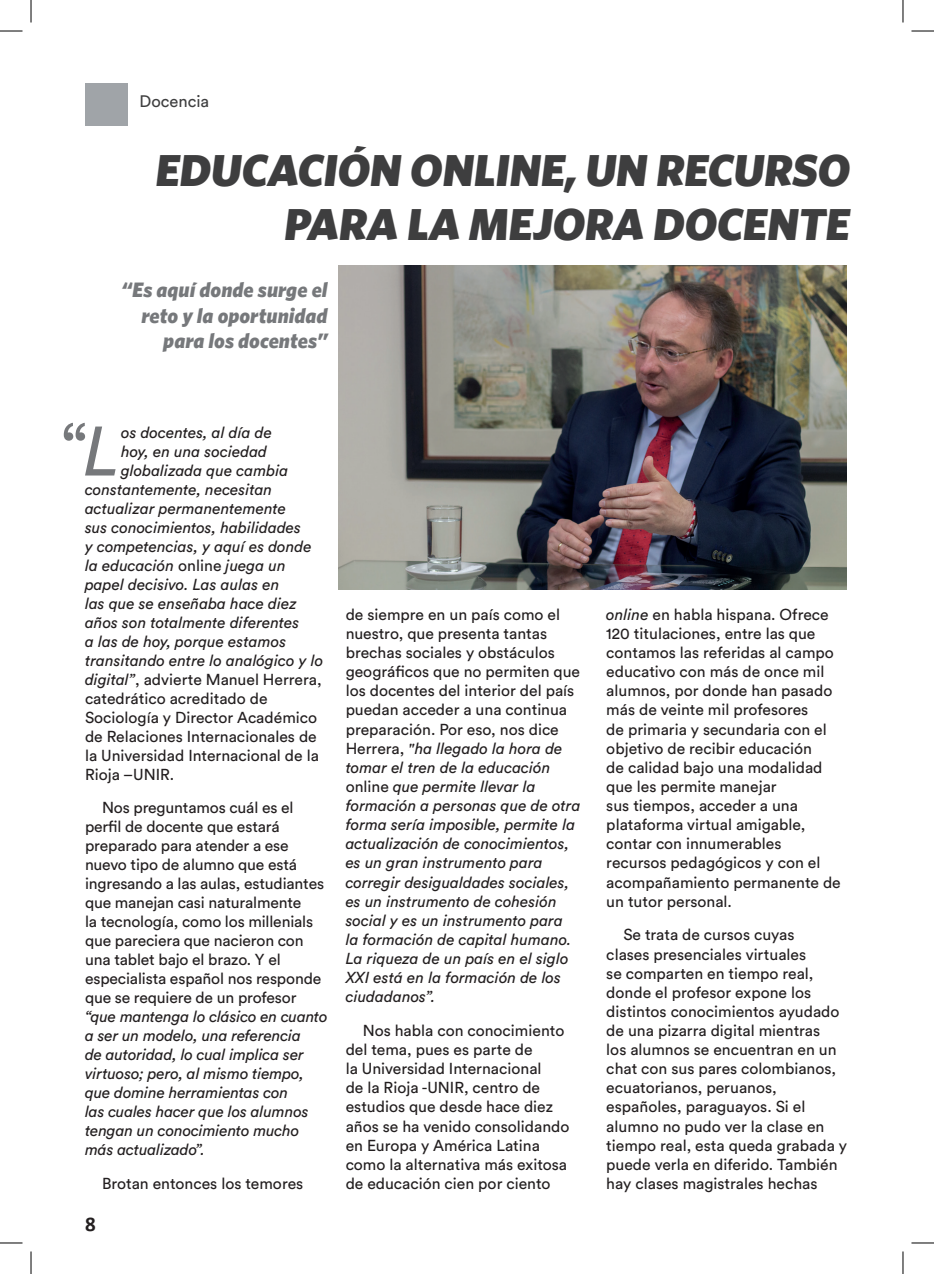
<style>
.page{position:relative;width:934px;height:1274px;background:#fff}
.page>*{position:absolute;margin:0;border:0;box-sizing:border-box;transform-origin:0 0}
.t1{font:69px "Circular Std";color:#76787b}
.t2{font:italic 69px "Circular Std";color:#76787b}
.t3{font:900 45px "Whitney";color:#3e3e3f}
.t4{font:italic 900 21px/25.2px "Whitney";color:#76787b;text-align:right}
.t5{font:700 21px "Calibri";color:#231f20}
.t6{font:16.5px "Circular Std";color:#3e3e3f}
.t7{font:15.75px/19px "Circular Std";color:#231f20}
.t8{font:italic 15.75px/19px "Circular Std";color:#231f20}
.s1{font-style:normal}
.s2{font-style:italic}
</style>
<div class="page">
<div style="left:85px;top:83px;width:43px;height:43px;background:#a0a4a8"></div>
<img style="left:339px;top:265px;width:507px;height:324px">
<svg style="left:0;top:31px;width:22px;height:1px"></svg>
<svg style="left:911px;top:31px;width:23px;height:1px"></svg>
<svg style="left:0;top:1243px;width:22px;height:1px"></svg>
<svg style="left:911px;top:1243px;width:23px;height:1px"></svg>
<svg style="left:31px;top:0;width:1px;height:23px"></svg>
<svg style="left:31px;top:1251px;width:1px;height:23px"></svg>
<svg style="left:902px;top:0;width:1px;height:23px"></svg>
<svg style="left:902px;top:1251px;width:1px;height:23px"></svg>
<p class="t6" style="left:139px;top:91px;width:71px">Docencia</p>
<p class="t3" style="left:154px;top:143px;width:703px">EDUCACIÓN ONLINE,UN RECURSO</p>
<p class="t3" style="left:283px;top:197px;width:574px">PARA LA MEJORA DOCENTE</p>
<p class="t4" style="left:122px;top:277px;width:207px">“Es aquí donde surge el reto y la oportunidad para los docentes”</p>
<p class="t1" style="left:61px;top:406px;width:28px">“</p>
<p class="t2" style="left:84px;top:409px;width:39px">L</p>
<p class="t8" style="left:121px;top:422px;width:152px">os docentes, al día de</p>
<p class="t8" style="left:121px;top:441px;width:148px">hoy, en una sociedad</p>
<p class="t8" style="left:121px;top:460px;width:169px">globalizada que cambia</p>
<p class="t8" style="left:85px;top:479px;width:189px">constantemente, necesitan</p>
<p class="t8" style="left:85px;top:498px;width:203px">actualizar permanentemente</p>
<p class="t8" style="left:85px;top:517px;width:218px">sus conocimientos, habilidades</p>
<p class="t8" style="left:85px;top:536px;width:228px">y competencias, y aquí es donde</p>
<p class="t8" style="left:85px;top:555px;width:202px">la educación <span class="s1">online</span> juega un</p>
<p class="t8" style="left:85px;top:574px;width:196px">papel decisivo. Las aulas en</p>
<p class="t8" style="left:85px;top:593px;width:213px">las que se enseñaba hace diez</p>
<p class="t8" style="left:85px;top:612px;width:216px">años son totalmente diferentes</p>
<p class="t8" style="left:85px;top:631px;width:203px">a las de hoy, porque estamos</p>
<p class="t8" style="left:85px;top:650px;width:240px">transitando entre lo analógico y lo</p>
<p class="t7" style="left:85px;top:669px;width:238px"><span class="s2">digital”</span>, advierte Manuel Herrera,</p>
<p class="t7" style="left:85px;top:688px;width:184px">catedrático acreditado de</p>
<p class="t7" style="left:85px;top:707px;width:234px">Sociología y Director Académico</p>
<p class="t7" style="left:85px;top:726px;width:233px">de Relaciones Internacionales de</p>
<p class="t7" style="left:85px;top:745px;width:235px">la Universidad Internacional de la</p>
<p class="t7" style="left:85px;top:764px;width:91px">Rioja –UNIR.</p>
<p class="t7" style="left:85px;top:798px;width:244px;text-indent:17px">Nos preguntamos cuál es el perfil de docente que estará preparado para atender a ese nuevo tipo de alumno que está ingresando a las aulas, estudiantes que manejan casi naturalmente<br>la tecnología, como los millenials que pareciera que nacieron con una tablet bajo el brazo. Y el especialista español nos responde que se requiere de un profesor <span class="s2">“que mantenga lo clásico en cuanto a ser un modelo, una referencia<br>de autoridad, lo cual implica ser virtuoso; pero, al mismo tiempo, que domine herramientas con<br>las cuales hacer que los alumnos tengan un conocimiento mucho más actualizado”.</span></p>
<p class="t7" style="left:102px;top:1174px;width:203px">Brotan entonces los temores</p>
<p class="t5" style="left:85px;top:1209px;width:12px">8</p>
<p class="t8" style="left:346px;top:605px;width:236px"><span class="s1">de siempre en un país como el nuestro, que presenta tantas brechas sociales y obstáculos geográficos que no permiten que los docentes del interior del país puedan acceder a una continua preparación. Por eso, nos dice<br>Herrera,</span> "ha llegado la hora de tomar el tren de la educación <span class="s1">online</span> que permite llevar la formación a personas que de otra forma sería imposible, permite la actualización de conocimientos, es un gran instrumento para corregir desigualdades sociales, es un instrumento de cohesión social y es un instrumento para<br>la formación de capital humano.<br>La riqueza de un país en el siglo<br>XXI está en la formación de los ciudadanos”.</p>
<p class="t7" style="left:346px;top:1021px;width:225px;text-indent:17px">Nos habla con conocimiento del tema, pues es parte de<br>la Universidad Internacional<br>de la Rioja -UNIR, centro de estudios que desde hace diez años se ha venido consolidando en Europa y América Latina como la alternativa más exitosa de educación cien por ciento</p>
<p class="t7" style="left:606px;top:605px;width:236px"><span class="s2">online</span> en habla hispana. Ofrece<br>120 titulaciones, entre las que contamos las referidas al campo educativo con más de once mil alumnos, por donde han pasado más de veinte mil profesores<br>de primaria y secundaria con el objetivo de recibir educación<br>de calidad bajo una modalidad que les permite manejar<br>sus tiempos, acceder a una plataforma virtual amigable, contar con innumerables recursos pedagógicos y con el acompañamiento permanente de un tutor personal.</p>
<p class="t7" style="left:606px;top:925px;width:242px;text-indent:17px">Se trata de cursos cuyas<br>clases presenciales virtuales<br>se comparten en tiempo real, donde el profesor expone los distintos conocimientos ayudado de una pizarra digital mientras<br>los alumnos se encuentran en un chat con sus pares colombianos, ecuatorianos, peruanos, españoles, paraguayos. Si el alumno no pudo ver la clase en tiempo real, esta queda grabada y puede verla en diferido. También hay clases magistrales hechas</p>
</div>
